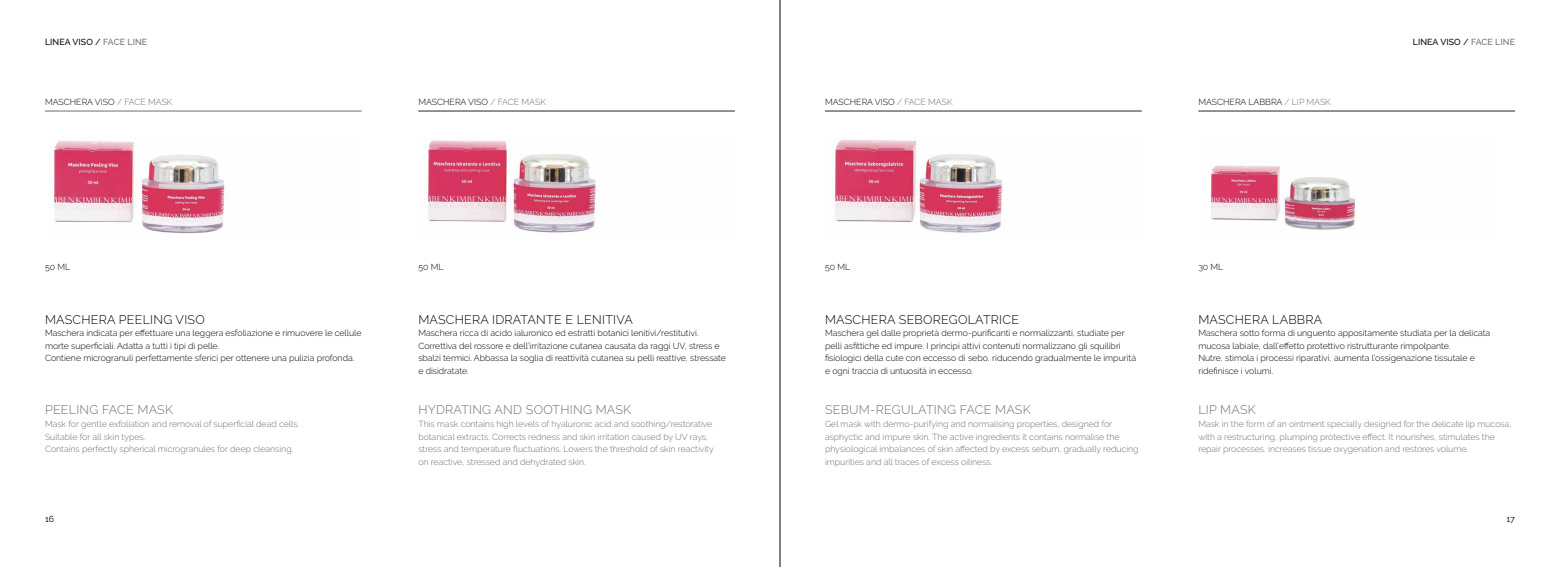
<style>
.page{position:relative;width:1560px;height:567px;background:#fff}
.page>*{position:absolute;margin:0;border:0;box-sizing:border-box;transform-origin:0 0}
.t1{font:300 12.5px "Raleway";letter-spacing:.02em;color:#000}
.t2{font:300 12.5px "Raleway";letter-spacing:.02em;color:#706f6f}
.t3{font:300 8.75px/12.5px "Raleway";color:#000}
.t4{font:300 8.75px/12.5px "Raleway";color:#706f6f}
.t5{font:500 8.75px "Raleway";letter-spacing:.01em;color:#000}
.t6{font:8.75px "Raleway";color:#000}
.s1{color:#706f6f}
</style>
<div class="page">
<hr style="left:45px;top:111px;width:316px;height:1px;background:#706f6f">
<img style="left:54px;top:140px;width:171px;height:94px">
<img style="left:426px;top:140px;width:172px;height:93px">
<img style="left:832px;top:139px;width:171px;height:94px">
<img style="left:1211px;top:165px;width:145px;height:65px">
<hr style="left:825px;top:111px;width:316px;height:1px;background:#706f6f">
<hr style="left:1198px;top:111px;width:316px;height:1px;background:#706f6f">
<hr style="left:418px;top:111px;width:317px;height:1px;background:#706f6f">
<hr style="left:779px;top:0;width:1px;height:567px;background:#000">
<p class="t5" style="left:45px;top:37px;width:104px">LINEA VISO / <span class="s1">FACE LINE</span></p>
<p class="t3" style="left:45px;top:95px;width:129px">MASCHERA VISO <span class="s1">/ FACE MASK</span></p>
<p class="t3" style="left:418px;top:95px;width:129px">MASCHERA VISO <span class="s1">/ FACE MASK</span></p>
<p class="t3" style="left:825px;top:95px;width:129px">MASCHERA VISO <span class="s1">/ FACE MASK</span></p>
<p class="t3" style="left:1198px;top:95px;width:134px">MASCHERA LABBRA <span class="s1">/ LIP MASK</span></p>
<p class="t3" style="left:45px;top:261px;width:27px">50 ML</p>
<p class="t3" style="left:418px;top:261px;width:27px">50 ML</p>
<p class="t3" style="left:825px;top:261px;width:27px">50 ML</p>
<p class="t3" style="left:1198px;top:261px;width:27px">30 ML</p>
<p class="t5" style="left:1412px;top:37px;width:104px">LINEA VISO / <span class="s1">FACE LINE</span></p>
<h1 class="t1" style="left:45px;top:312px;width:161px">MASCHERA PEELING VISO</h1>
<p class="t3" style="left:45px;top:327px;width:318px">Maschera indicata per effettuare una leggera esfoliazione e rimuovere le cellule morte superficiali. Adatta a tutti i tipi di pelle.<br>Contiene microgranuli perfettamente sferici per ottenere una pulizia profonda.</p>
<h1 class="t2" style="left:45px;top:403px;width:129px">PEELING FACE MASK</h1>
<p class="t4" style="left:45px;top:418px;width:255px">Mask for gentle exfoliation and removal of superficial dead cells.<br>Suitable for all skin types.<br>Contains perfectly spherical microgranules for deep cleansing.</p>
<h1 class="t1" style="left:418px;top:312px;width:216px">MASCHERA IDRATANTE E LENITIVA</h1>
<p class="t3" style="left:418px;top:327px;width:309px">Maschera ricca di acido ialuronico ed estratti botanici lenitivi/restitutivi.<br>Correttiva del rossore e dell’irritazione cutanea causata da raggi UV, stress e sbalzi termici. Abbassa la soglia di reattività cutanea su pelli reattive, stressate e disidratate.</p>
<h1 class="t2" style="left:418px;top:403px;width:214px">HYDRATING AND SOOTHING MASK</h1>
<p class="t4" style="left:418px;top:418px;width:297px">This mask contains high levels of hyaluronic acid and soothing/restorative botanical extracts. Corrects redness and skin irritation caused by UV rays, stress and temperature fluctuations. Lowers the threshold of skin reactivity on reactive, stressed and dehydrated skin.</p>
<h1 class="t1" style="left:825px;top:312px;width:195px">MASCHERA SEBOREGOLATRICE</h1>
<p class="t3" style="left:825px;top:327px;width:312px">Maschera gel dalle proprietà dermo-purificanti e normalizzanti, studiate per pelli asfittiche ed impure. I principi attivi contenuti normalizzano gli squilibri fisiologici della cute con eccesso di sebo, riducendo gradualmente le impurità e ogni traccia di untuosità in eccesso.</p>
<h1 class="t2" style="left:825px;top:403px;width:207px">SEBUM-REGULATING FACE MASK</h1>
<p class="t4" style="left:825px;top:418px;width:315px">Gel mask with dermo-purifying and normalising properties, designed for asphyctic and impure skin. The active ingredients it contains normalise the physiological imbalances of skin affected by excess sebum, gradually reducing impurities and all traces of excess oiliness.</p>
<h1 class="t1" style="left:1198px;top:312px;width:125px">MASCHERA LABBRA</h1>
<p class="t3" style="left:1198px;top:327px;width:293px">Maschera sotto forma di unguento appositamente studiata per la delicata mucosa labiale, dall’effetto protettivo ristrutturante rimpolpante.<br>Nutre, stimola i processi riparativi, aumenta l’ossigenazione tissutale e ridefinisce i volumi.</p>
<h1 class="t2" style="left:1198px;top:403px;width:59px">LIP MASK</h1>
<p class="t4" style="left:1198px;top:418px;width:314px">Mask in the form of an ointment specially designed for the delicate lip mucosa, with a restructuring, plumping protective effect. It nourishes, stimulates the repair processes, increases tissue oxygenation and restores volume.</p>
<p class="t6" style="left:45px;top:514px;width:11px">16</p>
<p class="t6" style="left:1506px;top:514px;width:10px">17</p>
</div>
